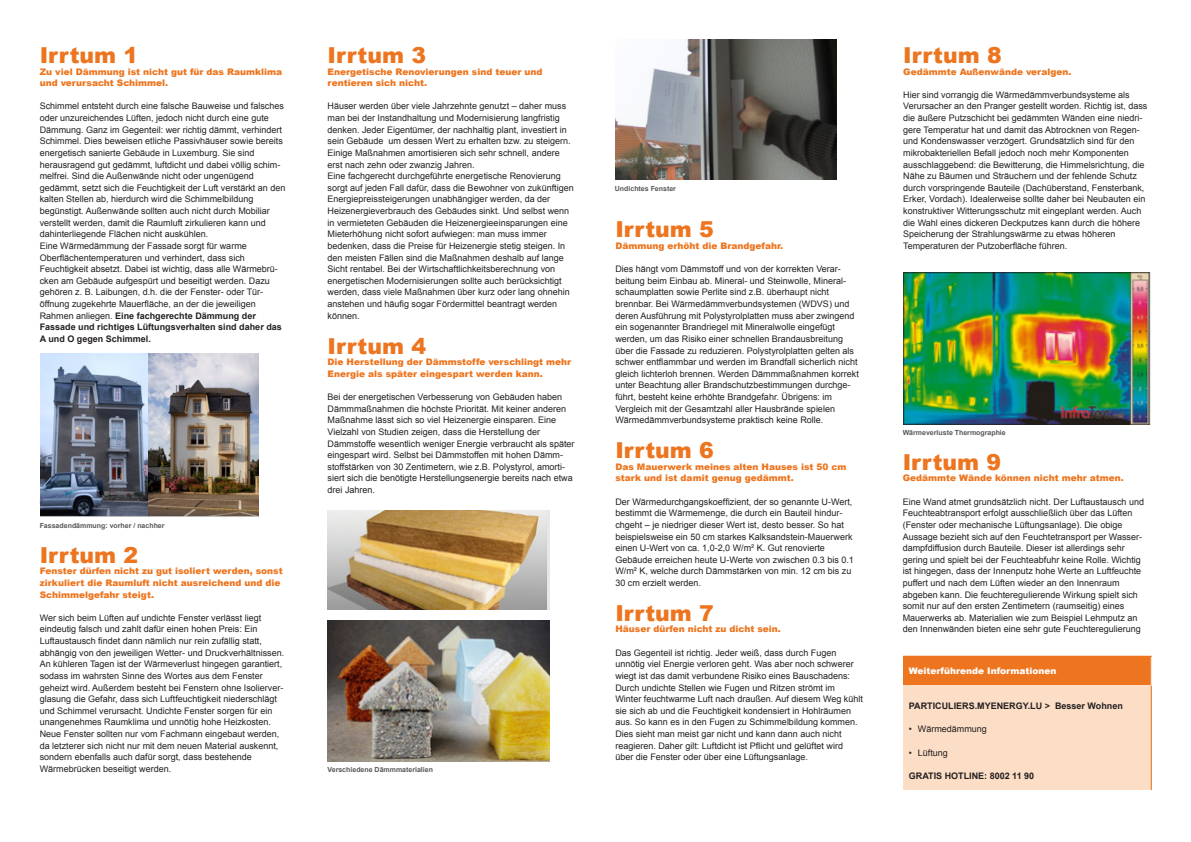
<style>
.page{position:relative;width:1191px;height:842px;background:#fff}
.page>*{position:absolute;margin:0;border:0;box-sizing:border-box;transform-origin:0 0}
.Titre_1{font:900 22px "Arial";color:#ed751f}
.Titre_1-2{font:9px/11.6px "Arial";color:#231f20}
.Titre_1-3{font:900 9px/11.6px "Arial";color:#ed751f}
.Texte_courant_fr{font:700 9px "Arial";color:#231f20}
.Texte_courant_fr-2{font:900 9px "Arial";color:#fff}
.Texte_courant_fr-3{font:9px "Arial";color:#231f20}
.Texte_photo{font:700 7px "Arial";color:#57585a}
.s1{font-weight:700}
</style>
<div class="page">
<div style="left:903px;top:656px;width:248px;height:29px;background:#ed751f"></div>
<div style="left:903px;top:685px;width:248px;height:105px;background:#fcdec6"></div>
<svg style="left:1151px;top:656px;width:1px;height:29px"></svg>
<hr style="left:1151px;top:685px;width:1px;height:105px;background:#ed751f">
<img style="left:328px;top:621px;width:221px;height:141px">
<img style="left:40px;top:353px;width:218px;height:163px">
<img style="left:149px;top:353px;width:108px;height:163px">
<img style="left:615px;top:40px;width:222px;height:139px">
<img style="left:903px;top:272px;width:247px;height:153px">
<img style="left:327px;top:510px;width:220px;height:99px">
<p class="Titre_1" style="left:40px;top:39px;width:100px">Irrtum 1</p>
<p class="Titre_1-3" style="left:40px;top:65px;width:244px">Zu viel Dämmung ist nicht gut für das Raumklima und verursacht Schimmel.</p>
<p class="Titre_1-2" style="left:40px;top:101px;width:247px">Schimmel entsteht durch eine falsche Bauweise und falsches oder unzureichendes Lüften, jedoch nicht durch eine gute Dämmung. Ganz im Gegenteil: wer richtig dämmt, verhindert Schimmel. Dies beweisen etliche Passivhäuser sowie bereits energetisch sanierte Gebäude in Luxemburg. Sie sind herausragend gut gedämmt, luftdicht und dabei völlig schim&shy;melfrei. Sind die Außenwände nicht oder ungenügend gedämmt, setzt sich die Feuchtigkeit der Luft verstärkt an den kalten Stellen ab, hierdurch wird die Schimmelbildung begünstigt. Außenwände sollten auch nicht durch Mobiliar verstellt werden, damit die Raumluft zirkulieren kann und dahinterliegende Flächen nicht auskühlen.<br>Eine Wärmedämmung der Fassade sorgt für warme Oberflächentemperaturen und verhindert, dass sich Feuchtigkeit absetzt. Dabei ist wichtig, dass alle Wärmebrü&shy;cken am Gebäude aufgespürt und beseitigt werden. Dazu gehören z. B. Laibungen, d.h. die der Fenster- oder Tür&shy;öffnung zugekehrte Mauerfläche, an der die jeweiligen Rahmen anliegen. <span class="s1">Eine fachgerechte Dämmung der Fassade und richtiges Lüftungsverhalten sind daher das A und O gegen Schimmel.</span></p>
<p class="Texte_photo" style="left:40px;top:521px;width:126px">Fassadendämmung: vorher / nachher</p>
<p class="Titre_1" style="left:40px;top:539px;width:100px">Irrtum 2</p>
<p class="Titre_1-3" style="left:40px;top:565px;width:244px">Fenster dürfen nicht zu gut isoliert werden, sonst zirkuliert die Raumluft nicht ausreichend und die<br>Schimmelgefahr steigt.</p>
<p class="Titre_1-2" style="left:40px;top:612px;width:246px">Wer sich beim Lüften auf undichte Fenster verlässt liegt eindeutig falsch und zahlt dafür einen hohen Preis: Ein Luftaustausch findet dann nämlich nur rein zufällig statt, abhängig von den jeweiligen Wetter- und Druckverhältnissen.<br>An kühleren Tagen ist der Wärmeverlust hingegen garantiert, sodass im wahrsten Sinne des Wortes aus dem Fenster geheizt wird. Außerdem besteht bei Fenstern ohne Isolierver&shy;glasung die Gefahr, dass sich Luftfeuchtigkeit niederschlägt und Schimmel verursacht. Undichte Fenster sorgen für ein unangenehmes Raumklima und unnötig hohe Heizkosten.<br>Neue Fenster sollten nur vom Fachmann eingebaut werden, da letzterer sich nicht nur mit dem neuen Material auskennt, sondern ebenfalls auch dafür sorgt, dass bestehende Wärmebrücken beseitigt werden.</p>
<p class="Titre_1" style="left:327px;top:39px;width:100px">Irrtum 3</p>
<p class="Titre_1-3" style="left:327px;top:65px;width:216px">Energetische Renovierungen sind teuer und rentieren sich nicht.</p>
<p class="Titre_1-2" style="left:327px;top:101px;width:248px">Häuser werden über viele Jahrzehnte genutzt – daher muss man bei der Instandhaltung und Modernisierung langfristig denken. Jeder Eigentümer, der nachhaltig plant, investiert in sein Gebäude um dessen Wert zu erhalten bzw. zu steigern.<br>Einige Maßnahmen amortisieren sich sehr schnell, andere erst nach zehn oder zwanzig Jahren.<br>Eine fachgerecht durchgeführte energetische Renovierung sorgt auf jeden Fall dafür, dass die Bewohner von zukünftigen Energiepreissteigerungen unabhängiger werden, da der Heizenergieverbrauch des Gebäudes sinkt. Und selbst wenn in vermieteten Gebäuden die Heizenergieeinsparungen eine Mieterhöhung nicht sofort aufwiegen: man muss immer bedenken, dass die Preise für Heizenergie stetig steigen. In den meisten Fällen sind die Maßnahmen deshalb auf lange Sicht rentabel. Bei der Wirtschaftlichkeitsberechnung von energetischen Modernisierungen sollte auch berücksichtigt werden, dass viele Maßnahmen über kurz oder lang ohnehin anstehen und häufig sogar Fördermittel beantragt werden können.</p>
<p class="Titre_1" style="left:327px;top:330px;width:100px">Irrtum 4</p>
<p class="Titre_1-3" style="left:327px;top:356px;width:245px">Die Herstellung der Dämmstoffe verschlingt mehr<br>Energie als später eingespart werden kann.</p>
<p class="Titre_1-2" style="left:327px;top:391px;width:248px">Bei der energetischen Verbesserung von Gebäuden haben Dämmmaßnahmen die höchste Priorität. Mit keiner anderen Maßnahme lässt sich so viel Heizenergie einsparen. Eine Vielzahl von Studien zeigen, dass die Herstellung der Dämmstoffe wesentlich weniger Energie verbraucht als später eingespart wird. Selbst bei Dämmstoffen mit hohen Dämm&shy;stoffstärken von 30 Zentimetern, wie z.B. Polystyrol, amorti&shy;siert sich die benötigte Herstellungsenergie bereits nach etwa drei Jahren.</p>
<p class="Texte_photo" style="left:327px;top:765px;width:107px">Verschiedene Dämmmaterialien</p>
<p class="Texte_photo" style="left:615px;top:184px;width:63px">Undichtes Fenster</p>
<p class="Titre_1" style="left:615px;top:213px;width:100px">Irrtum 5</p>
<p class="Titre_1-3" style="left:615px;top:240px;width:169px">Dämmung erhöht die Brandgefahr.</p>
<p class="Titre_1-2" style="left:615px;top:263px;width:245px">Dies hängt vom Dämmstoff und von der korrekten Verar&shy;beitung beim Einbau ab. Mineral- und Steinwolle, Mineral&shy;schaumplatten sowie Perlite sind z.B. überhaupt nicht brennbar. Bei Wärmedämmverbundsystemen (WDVS) und deren Ausführung mit Polystyrolplatten muss aber zwingend ein sogenannter Brandriegel mit Mineralwolle eingefügt werden, um das Risiko einer schnellen Brandausbreitung über die Fassade zu reduzieren. Polystyrolplatten gelten als schwer entflammbar und werden im Brandfall sicherlich nicht gleich lichterloh brennen. Werden Dämmmaßnahmen korrekt unter Beachtung aller Brandschutzbestimmungen durchge&shy;führt, besteht keine erhöhte Brandgefahr. Übrigens: im Vergleich mit der Gesamtzahl aller Hausbrände spielen Wärmedämmverbundsysteme praktisch keine Rolle.</p>
<p class="Titre_1" style="left:615px;top:434px;width:100px">Irrtum 6</p>
<p class="Titre_1-3" style="left:615px;top:460px;width:233px">Das Mauerwerk meines alten Hauses ist 50 cm stark und ist damit genug gedämmt.</p>
<p class="Titre_1-2" style="left:615px;top:496px;width:240px">Der Wärmedurchgangskoeffizient, der so genannte U-Wert, bestimmt die Wärmemenge, die durch ein Bauteil hindur&shy;chgeht – je niedriger dieser Wert ist, desto besser. So hat beispielsweise ein 50 cm starkes Kalksandstein-Mauerwerk einen U-Wert von ca. 1,0-2,0 W/m² K. Gut renovierte Gebäude erreichen heute U-Werte von zwischen 0.3 bis 0.1<br>W/m² K, welche durch Dämmstärken von min. 12 cm bis zu 30 cm erzielt werden.</p>
<p class="Titre_1" style="left:615px;top:597px;width:100px">Irrtum 7</p>
<p class="Titre_1-3" style="left:615px;top:623px;width:167px">Häuser dürfen nicht zu dicht sein.</p>
<p class="Titre_1-2" style="left:615px;top:647px;width:249px">Das Gegenteil ist richtig. Jeder weiß, dass durch Fugen unnötig viel Energie verloren geht. Was aber noch schwerer wiegt ist das damit verbundene Risiko eines Bauschadens:<br>Durch undichte Stellen wie Fugen und Ritzen strömt im Winter feuchtwarme Luft nach draußen. Auf diesem Weg kühlt sie sich ab und die Feuchtigkeit kondensiert in Hohlräumen aus. So kann es in den Fugen zu Schimmelbildung kommen.<br>Dies sieht man meist gar nicht und kann dann auch nicht reagieren. Daher gilt: Luftdicht ist Pflicht und gelüftet wird über die Fenster oder über eine Lüftungsanlage.</p>
<p class="Titre_1" style="left:903px;top:39px;width:100px">Irrtum 8</p>
<p class="Titre_1-3" style="left:903px;top:65px;width:170px">Gedämmte Außenwände veralgen.</p>
<p class="Titre_1-2" style="left:903px;top:89px;width:246px">Hier sind vorrangig die Wärmedämmverbundsysteme als Verursacher an den Pranger gestellt worden. Richtig ist, dass die äußere Putzschicht bei gedämmten Wänden eine niedri&shy;gere Temperatur hat und damit das Abtrocknen von Regen&shy;und Kondenswasser verzögert. Grundsätzlich sind für den mikrobakteriellen Befall jedoch noch mehr Komponenten ausschlaggebend: die Bewitterung, die Himmelsrichtung, die Nähe zu Bäumen und Sträuchern und der fehlende Schutz durch vorspringende Bauteile (Dachüberstand, Fensterbank, Erker, Vordach). Idealerweise sollte daher bei Neubauten ein konstruktiver Witterungsschutz mit eingeplant werden. Auch die Wahl eines dickeren Deckputzes kann durch die höhere Speicherung der Strahlungswärme zu etwas höheren Temperaturen der Putzoberfläche führen.</p>
<p class="Texte_photo" style="left:902px;top:428px;width:105px">Wärmeverluste Thermographie</p>
<p class="Titre_1" style="left:902px;top:446px;width:100px">Irrtum 9</p>
<p class="Titre_1-3" style="left:902px;top:472px;width:222px">Gedämmte Wände können nicht mehr atmen.</p>
<p class="Titre_1-2" style="left:902px;top:496px;width:243px">Eine Wand atmet grundsätzlich nicht. Der Luftaustausch und Feuchteabtransport erfolgt ausschließlich über das Lüften (Fenster oder mechanische Lüftungsanlage). Die obige Aussage bezieht sich auf den Feuchtetransport per Wasser&shy;dampfdiffusion durch Bauteile. Dieser ist allerdings sehr gering und spielt bei der Feuchteabfuhr keine Rolle. Wichtig ist hingegen, dass der Innenputz hohe Werte an Luftfeuchte puffert und nach dem Lüften wieder an den Innenraum abgeben kann. Die feuchteregulierende Wirkung spielt sich somit nur auf den ersten Zentimetern (raumseitig) eines Mauerwerks ab. Materialien wie zum Beispiel Lehmputz an den Innenwänden bieten eine sehr gute Feuchteregulierung</p>
<p class="Texte_courant_fr-2" style="left:909px;top:664px;width:149px">Weiterführende Informationen</p>
<p class="Texte_courant_fr" style="left:909px;top:700px;width:215px">PARTICULIERS.MYENERGY.LU &gt; Besser Wohnen</p>
<p class="Texte_courant_fr-3" style="left:909px;top:723px;width:80px">• Wärmedämmung</p>
<p class="Texte_courant_fr-3" style="left:909px;top:746px;width:41px">• Lüftung</p>
<p class="Texte_courant_fr" style="left:909px;top:770px;width:127px">GRATIS HOTLINE: 8002 11 90</p>
</div>
